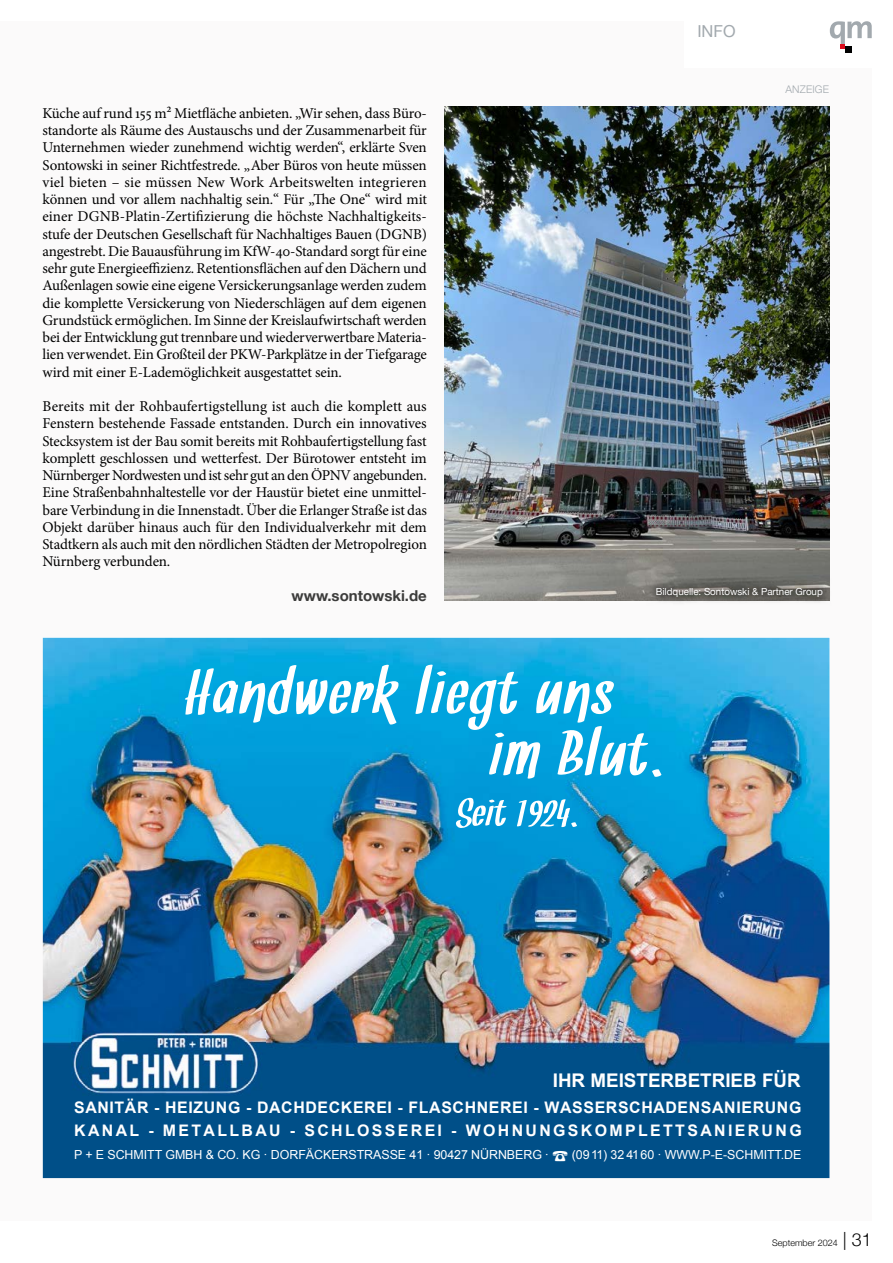
<style>
.page{position:relative;width:893px;height:1263px;background:#fff}
.page>*{position:absolute;margin:0;border:0;box-sizing:border-box;transform-origin:0 0}
.t1{font:700 18.9px "Arial";color:#fff}
.t2{font:16.5px "Helvetica Neue";color:#a2a9ae}
.t3{font:700 15.9px "Arial";letter-spacing:.04em;color:#fff}
.t4{font:700 15.9px "Arial";letter-spacing:.15em;color:#fff}
.t5{font:15px/17.2px "Minion Pro";letter-spacing:-.01em;color:#000;text-align:justify}
.t6{font:700 15px "Helvetica Neue";color:#3c3c3b}
.t7{font:12.45px "Arial";letter-spacing:-.005em;color:#fff}
.t8{font:300 10.5px "Helvetica Neue";letter-spacing:.02em;color:#a2a9ae}
.t9{font:9.75px "Helvetica Neue";color:#fff}
.t10{font:300 9px "Helvetica Neue";color:#000}
.s1{font-size:18px}
</style>
<div class="page">
<div style="left:0;top:21px;width:872px;height:1199px;background:#fbfafa"></div>
<div style="left:685px;top:0;width:208px;height:68px;background:#fff"></div>
<svg style="left:830px;top:21px;width:42px;height:31px"></svg>
<img style="left:445px;top:106px;width:384px;height:495px">
<img style="left:43px;top:638px;width:786px;height:540px">
<svg style="left:647px;top:578px;width:183px;height:24px;background:#6a6964"></svg>
<p class="t5" style="left:43px;top:105px;width:386px">Küche auf rund 155 m² Mietfläche anbieten. „Wir sehen, dass Büro&shy;standorte als Räume des Austauschs und der Zusammenarbeit für Unternehmen wieder zunehmend wichtig werden“, erklärte Sven Sontowski in seiner Richtfestrede. „Aber Büros von heute müssen viel bieten – sie müssen New Work Arbeitswelten integrieren können und vor allem nachhaltig sein.“ Für „The One“ wird mit einer DGNB-Platin-Zertifizierung die höchste Nachhaltigkeits&shy;stufe der Deutschen Gesellschaft für Nachhaltiges Bauen (DGNB) angestrebt. Die Bauausführung im KfW-40-Standard sorgt für eine sehr gute Energieeffizienz. Retentionsflächen auf den Dächern und Außenlagen sowie eine eigene Versickerungsanlage werden zudem die komplette Versickerung von Niederschlägen auf dem eigenen Grundstück ermöglichen. Im Sinne der Kreislaufwirtschaft werden bei der Entwicklung gut trennbare und wiederverwertbare Materia&shy;lien verwendet. Ein Großteil der PKW-Parkplätze in der Tiefgarage wird mit einer E-Lademöglichkeit ausgestattet sein.</p>
<p class="t5" style="left:43px;top:398px;width:386px">Bereits mit der Rohbaufertigstellung ist auch die komplett aus Fenstern bestehende Fassade entstanden. Durch ein innovatives Stecksystem ist der Bau somit bereits mit Rohbaufertigstellung fast komplett geschlossen und wetterfest. Der Bürotower entsteht im Nürnberger Nordwesten und ist sehr gut an den ÖPNV angebunden.<br>Eine Straßenbahnhaltestelle vor der Haustür bietet eine unmittel&shy;bare Verbindung in die Innenstadt. Über die Erlanger Straße ist das Objekt darüber hinaus auch für den Individualverkehr mit dem Stadtkern als auch mit den nördlichen Städten der Metropolregion Nürnberg verbunden.</p>
<p class="t6" style="left:292px;top:584px;width:137px">www.sontowski.de</p>
<p class="t2" style="left:697px;top:19px;width:40px">INFO</p>
<p class="t8" style="left:785px;top:81px;width:45px">ANZEIGE</p>
<p class="t9" style="left:656px;top:584px;width:169px">Bildquelle: Sontowski &amp; Partner Group</p>
<p class="t1" style="left:553px;top:1068px;width:249px">IHR MEISTERBETRIEB FÜR</p>
<p class="t3" style="left:74px;top:1097px;width:729px">SANITÄR - HEIZUNG - DACHDECKEREI - FLASCHNEREI - WASSERSCHADENSANIERUNG</p>
<p class="t4" style="left:74px;top:1120px;width:729px">KANAL - METALLBAU - SCHLOSSEREI - WOHNUNGSKOMPLETTSANIERUNG</p>
<p class="t7" style="left:74px;top:1147px;width:729px">P + E SCHMITT GMBH &amp; CO. KG · DORFÄCKERSTRASSE 41 · 90427 NÜRNBERG · ☎ (0911) 32 4160 · WWW.P-E-SCHMITT.DE</p>
<p class="t10" style="left:772px;top:1235px;width:101px">September 2024 <span class="s1">| 31</span></p>
</div>
